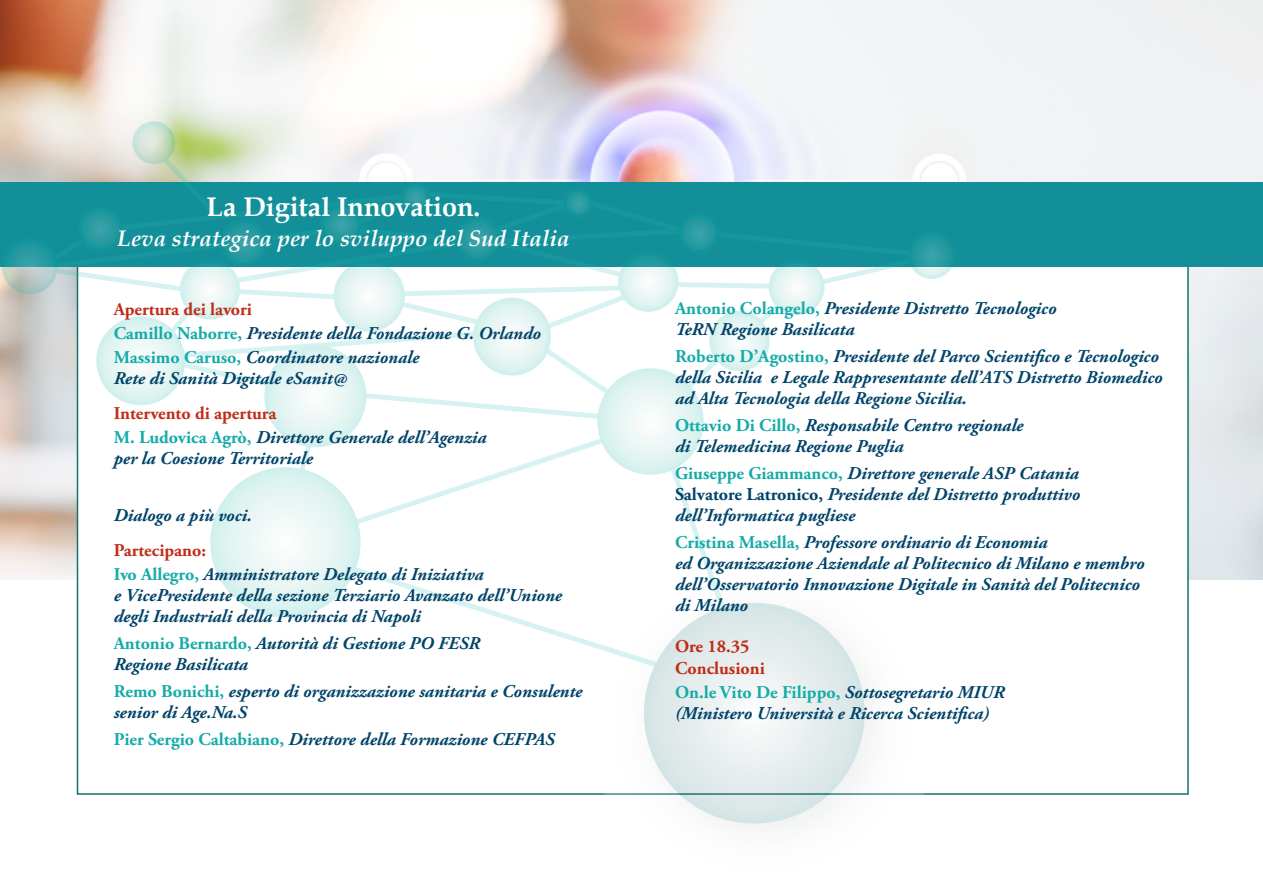
<style>
.page{position:relative;width:1263px;height:893px;background:#fff}
.page>*{position:absolute;margin:0;border:0;box-sizing:border-box;transform-origin:0 0}
.t1{font:700 27px "Book Antiqua";color:#fff}
.t2{font:italic 700 22.5px "Book Antiqua";color:#fff}
.t3{font:italic 700 18px/21px "Adobe Garamond Pro";color:#00446a}
.t4{font:700 18px "Adobe Garamond Pro";color:#c02d19}
.t5{font:700 18px "Adobe Garamond Pro";color:#15aca8}
.s1{font-style:normal;color:#15aca8}
.s2{font-style:normal}
.s3{font-style:italic;color:#00446a}
</style>
<div class="page">
<img style="left:0;top:0;width:1263px;height:579px">
<div style="left:77px;top:213px;width:1112px;height:582px;background:#fff;border:2px solid #12736e"></div>
<div style="left:0;top:183px;width:1263px;height:84px;background:#128f99"></div>
<svg style="left:2px;top:121px;width:953px;height:553px"></svg>
<img style="left:604px;top:564px;width:320px;height:264px">
<img style="left:604px;top:646px;width:40px;height:28px">
<img style="left:704px;top:564px;width:29px;height:39px">
<svg style="left:644px;top:603px;width:221px;height:221px"></svg>
<p class="t1" style="left:207px;top:191px;width:275px">La Digital Innovation.</p>
<p class="t2" style="left:117px;top:226px;width:453px">Leva strategica per lo sviluppo del Sud Italia</p>
<p class="t4" style="left:114px;top:299px;width:140px">Apertura dei lavori</p>
<p class="t3" style="left:114px;top:323px;width:429px"><span class="s1">Camillo Naborre,</span> Presidente della Fondazione G. Orlando</p>
<p class="t3" style="left:114px;top:347px;width:307px"><span class="s1">Massimo Caruso,</span> Coordinatore nazionale</p>
<p class="t3" style="left:114px;top:368px;width:234px">Rete di Sanità Digitale eSanit@</p>
<p class="t4" style="left:114px;top:403px;width:164px">Intervento di apertura</p>
<p class="t3" style="left:114px;top:427px;width:374px"><span class="s1">M. Ludovica Agrò,</span> Direttore Generale dell’Agenzia</p>
<p class="t3" style="left:114px;top:448px;width:201px">per la Coesione Territoriale</p>
<p class="t3" style="left:114px;top:505px;width:140px">Dialogo a più voci.</p>
<p class="t4" style="left:114px;top:540px;width:94px">Partecipano:</p>
<p class="t3" style="left:114px;top:564px;width:371px"><span class="s1">Ivo Allegro,</span> Amministratore Delegato di Iniziativa</p>
<p class="t3" style="left:114px;top:585px;width:450px">e VicePresidente della sezione Terziario Avanzato dell’Unione</p>
<p class="t3" style="left:114px;top:606px;width:309px">degli Industriali della Provincia di Napoli</p>
<p class="t3" style="left:114px;top:633px;width:367px"><span class="s1">Antonio Bernardo,</span> Autorità di Gestione PO FESR</p>
<p class="t3" style="left:114px;top:654px;width:136px">Regione Basilicata</p>
<p class="t3" style="left:114px;top:681px;width:470px"><span class="s1">Remo Bonichi,</span> esperto di organizzazione sanitaria e Consulente senior di Age.Na.S</p>
<p class="t3" style="left:114px;top:729px;width:442px"><span class="s1">Pier Sergio Caltabiano,</span> Direttore della Formazione CEFPAS</p>
<p class="t3" style="left:675px;top:298px;width:383px"><span class="s1">Antonio Colangelo,</span> Presidente Distretto Tecnologico</p>
<p class="t3" style="left:675px;top:319px;width:181px">TeRN Regione Basilicata</p>
<p class="t3" style="left:675px;top:346px;width:489px"><span class="s1">Roberto D’Agostino,</span> Presidente del Parco Scientifico e Tecnologico della Sicilia e Legale Rappresentante dell’ATS Distretto Biomedico ad Alta Tecnologia della Regione Sicilia.</p>
<p class="t3" style="left:675px;top:415px;width:350px"><span class="s1">Ottavio Di Cillo,</span> Responsabile Centro regionale</p>
<p class="t3" style="left:675px;top:436px;width:230px">di Telemedicina Regione Puglia</p>
<p class="t3" style="left:675px;top:463px;width:405px"><span class="s1">Giuseppe Giammanco,</span> Direttore generale ASP Catania</p>
<p class="t3" style="left:675px;top:484px;width:407px"><span class="s2">Salvatore Latronico,</span> Presidente del Distretto produttivo</p>
<p class="t3" style="left:675px;top:505px;width:182px">dell’Informatica pugliese</p>
<p class="t3" style="left:675px;top:532px;width:374px"><span class="s1">Cristina Masella,</span> Professore ordinario di Economia</p>
<p class="t3" style="left:675px;top:553px;width:471px">ed Organizzazione Aziendale al Politecnico di Milano e membro dell’Osservatorio Innovazione Digitale in Sanità del Politecnico</p>
<p class="t3" style="left:675px;top:595px;width:74px">di Milano</p>
<p class="t4" style="left:675px;top:636px;width:76px">Ore 18.35</p>
<p class="t4" style="left:675px;top:657px;width:91px">Conclusioni</p>
<p class="t5" style="left:675px;top:681px;width:331px">On.le Vito De Filippo, <span class="s3">Sottosegretario MIUR</span></p>
<p class="t3" style="left:675px;top:703px;width:316px">(Ministero Università e Ricerca Scientifica)</p>
</div>
